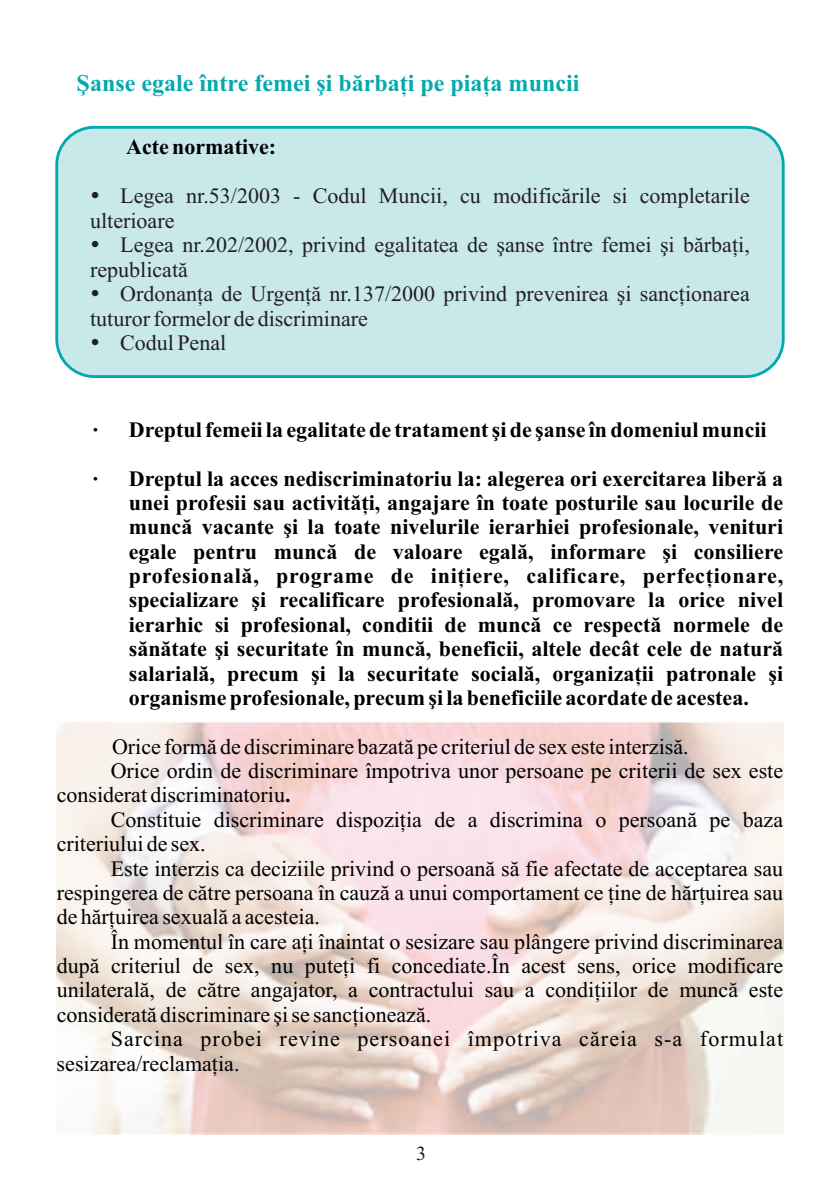
<style>
.page{position:relative;width:840px;height:1191px;background:#fff}
.page>*{position:absolute;margin:0;border:0;box-sizing:border-box;transform-origin:0 0}
.t1{font:700 24px "Times New Roman";color:#00aaad}
.t2{font:700 22px/24.4px "Times New Roman";color:#000;text-align:justify}
.t3{font:22px "Times New Roman";color:#000}
.t4{font:22px/24.4px "Times New Roman";color:#231f20}
.t5{font:22px "Times New Roman";letter-spacing:.045em;color:#000}
.t6{font:20px "Times New Roman";color:#231f20}
.s1{font-weight:700}
</style>
<div class="page">
<div style="left:57px;top:127px;width:725px;height:249px;background:#c8e8ea;border-radius:37px"></div>
<div style="left:55px;top:126px;width:729px;height:252px;border:3px solid #00aaad;border-radius:37px"></div>
<img style="left:57px;top:722px;width:725px;height:412px">
<svg style="left:92px;top:192px;width:6px;height:7px"></svg>
<svg style="left:92px;top:241px;width:6px;height:6px"></svg>
<svg style="left:92px;top:290px;width:6px;height:6px"></svg>
<svg style="left:92px;top:339px;width:6px;height:6px"></svg>
<p class="t1" style="left:77px;top:75px;width:504px">ªanse egale între femei ºi bãrbaþi pe piaþa muncii</p>
<p class="t2" style="left:126px;top:137px;width:151px">Acte normative:</p>
<p class="t4" style="left:90px;top:186px;width:660px;text-indent:30px">Legea nr.53/2003 - Codul Muncii, cu modificãrile si completarile ulterioare</p>
<p class="t4" style="left:90px;top:235px;width:660px;text-indent:30px">Legea nr.202/2002, privind egalitatea de ºanse între femei ºi bãrbaþi, republicatã</p>
<p class="t4" style="left:120px;top:284px;width:630px">Ordonanþa de Urgenþã nr.137/2000 privind prevenirea ºi sancþionarea</p>
<p class="t4" style="left:90px;top:308px;width:279px">tuturor formelor de discriminare</p>
<p class="t4" style="left:120px;top:333px;width:107px">Codul Penal</p>
<p class="t2" style="left:93px;top:419px;width:675px">· Dreptul femeii la egalitate de tratament ºi de ºanse în domeniul muncii</p>
<p class="t2" style="left:129px;top:468px;width:655px;text-indent:-36px">· Dreptul la acces nediscriminatoriu la: alegerea ori exercitarea liberã a unei profesii sau activitãþi, angajare în toate posturile sau locurile de muncã vacante ºi la toate nivelurile ierarhiei profesionale, venituri egale pentru muncã de valoare egalã, informare ºi consiliere profesionalã, programe de iniþiere, calificare, perfecþionare, specializare ºi recalificare profesionalã, promovare la orice nivel ierarhic si profesional, conditii de muncã ce respectã normele de sãnãtate ºi securitate în muncã, beneficii, altele decât cele de naturã salarialã, precum ºi la securitate socialã, organizaþii patronale ºi organisme profesionale, precum ºi la beneficiile acordate de acestea.</p>
<p class="t3" style="left:112px;top:738px;width:577px">Orice formã de discriminare bazatã pe criteriul de sex este interzisã.</p>
<p class="t3" style="left:111px;top:762px;width:673px">Orice ordin de discriminare împotriva unor persoane pe criterii de sex este</p>
<p class="t3" style="left:57px;top:787px;width:235px">considerat discriminatoriu<span class="s1">.</span></p>
<p class="t3" style="left:111px;top:811px;width:673px">Constituie discriminare dispoziþia de a discrimina o persoanã pe baza</p>
<p class="t3" style="left:57px;top:836px;width:150px">criteriului de sex.</p>
<p class="t3" style="left:111px;top:860px;width:673px">Este interzis ca deciziile privind o persoanã sã fie afectate de acceptarea sau</p>
<p class="t3" style="left:57px;top:884px;width:727px">respingerea de cãtre persoana în cauzã a unui comportament ce þine de hãrþuirea sau</p>
<p class="t3" style="left:57px;top:909px;width:264px">de hãrþuirea sexualã a acesteia.</p>
<p class="t3" style="left:111px;top:933px;width:673px">În momentul în care aþi înaintat o sesizare sau plângere privind discriminarea</p>
<p class="t3" style="left:57px;top:957px;width:727px">dupã criteriul de sex, nu puteþi fi concediate.În acest sens, orice modificare</p>
<p class="t3" style="left:57px;top:982px;width:727px">unilateralã, de cãtre angajator, a contractului sau a condiþiilor de muncã este</p>
<p class="t3" style="left:57px;top:1006px;width:376px">consideratã discriminare ºi se sancþioneazã.</p>
<p class="t5" style="left:111px;top:1030px;width:673px">Sarcina probei revine persoanei împotriva cãreia s-a formulat</p>
<p class="t3" style="left:57px;top:1055px;width:184px">sesizarea/reclamaþia.</p>
<p class="t6" style="left:416px;top:1146px;width:11px">3</p>
</div>
